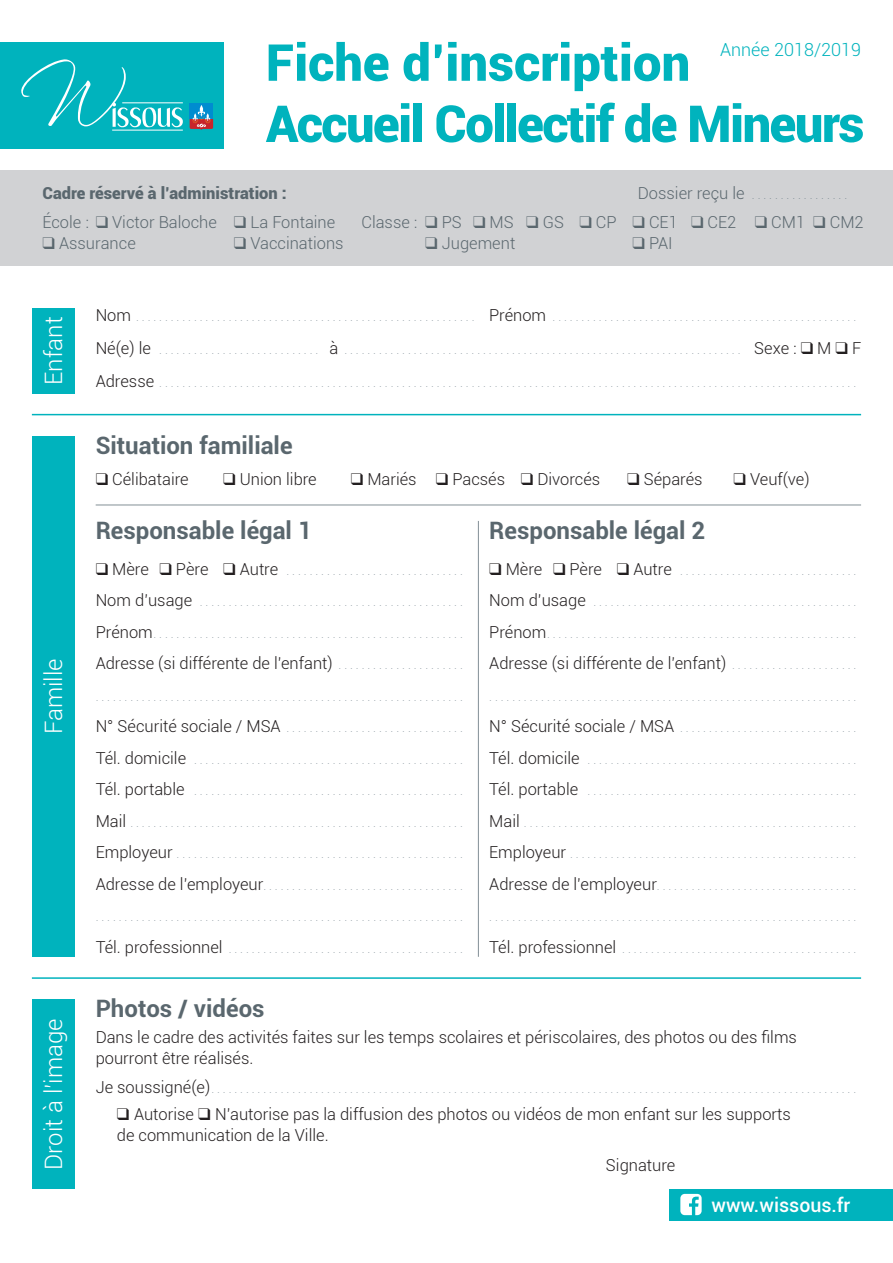
<style>
.page{position:relative;width:893px;height:1263px;background:#fff}
.page>*{position:absolute;margin:0;border:0;box-sizing:border-box;transform-origin:0 0}
.t1{font:900 51px/61.2px "Roboto";letter-spacing:-.03em;color:#00b3bd}
.Sous_titre{font:700 24px "Roboto";color:#5a676e}
.Chapitre{font:300 24px "Roboto";color:#fff}
.t2{font:500 19.5px "Roboto";color:#fff}
.t3{font:300 18px "Roboto";color:#00b3bd}
.Texte{font:300 16.5px/21px "Roboto";color:#231f20}
.t4{font:300 16.5px "Roboto";color:#5a676e}
.t5{font:900 16.5px "Roboto";color:#5a676e}
.Texte-2{font:300 12px "Roboto";color:#99a4ab}
.t6{font:300 12px "Roboto";color:#849198}
.s1{font-size:16.5px;color:#5a676e}
.s2{font-size:16.5px;color:#231f20}
.s3{color:#231f20}
.s4{font-size:12px;color:#99a4ab}
</style>
<div class="page">
<div style="left:0;top:170px;width:893px;height:96px;background:#d1d2d4"></div>
<div style="left:670px;top:1188px;width:223px;height:32px;background:#00b3bd"></div>
<svg style="left:680px;top:1194px;width:22px;height:21px"></svg>
<div style="left:0;top:43px;width:223px;height:106px;background:#00b3bd"></div>
<div style="left:190px;top:103px;width:23px;height:16px;background:#008cd0"></div>
<svg style="left:189px;top:105px;width:24px;height:25px"></svg>
<svg style="left:21px;top:59px;width:162px;height:68px"></svg>
<hr style="left:122px;top:103px;width:61px;height:1px;background:#fff">
<hr style="left:112px;top:130px;width:71px;height:1px;background:#fff">
<div style="left:32px;top:308px;width:42px;height:85px;background:#00b3bd"></div>
<hr style="left:32px;top:414px;width:829px;height:1px;background:#00b3bd">
<hr style="left:32px;top:977px;width:829px;height:2px;background:#00b3bd">
<hr style="left:96px;top:505px;width:765px;height:1px;background:#828f96">
<hr style="left:478px;top:521px;width:1px;height:436px;background:#828f96">
<div style="left:32px;top:436px;width:42px;height:521px;background:#00b3bd"></div>
<div style="left:32px;top:999px;width:42px;height:189px;background:#00b3bd"></div>
<p class="t1" style="left:266px;top:30px;width:600px">Fiche d’inscription<br>Accueil Collectif de Mineurs</p>
<p class="t3" style="left:720px;top:37px;width:142px">Année 2018/2019</p>
<p class="t5" style="left:43px;top:181px;width:246px">Cadre réservé à l’administration :</p>
<p class="t6" style="left:638px;top:186px;width:211px"><span class="s1">Dossier reçu le</span> . . . . . . . . . . . . . . . . .</p>
<p class="t4" style="left:43px;top:211px;width:294px">École : ❑ Victor Baloche ❑ La Fontaine</p>
<p class="t4" style="left:361px;top:211px;width:504px">Classe : ❑ PS ❑ MS ❑ GS ❑ CP ❑ CE1 ❑ CE2 ❑ CM1 ❑ CM2</p>
<p class="t4" style="left:43px;top:232px;width:95px">❑ Assurance</p>
<p class="t4" style="left:234px;top:232px;width:111px">❑ Vaccinations</p>
<p class="t4" style="left:425px;top:232px;width:92px">❑ Jugement</p>
<p class="t4" style="left:632px;top:232px;width:42px">❑ PAI</p>
<p class="Chapitre" style="left:37px;top:385px;width:70px;rotate:-90deg">Enfant</p>
<p class="Chapitre" style="left:37px;top:734px;width:77px;rotate:-90deg">Famille</p>
<p class="Chapitre" style="left:37px;top:1170px;width:153px;rotate:-90deg">Droit à l’image</p>
<p class="Texte-2" style="left:96px;top:309px;width:762px"><span class="s2">Nom</span> . . . . . . . . . . . . . . . . . . . . . . . . . . . . . . . . . . . . . . . . . . . . . . . . . . . . . . . . . . . <span class="s2">Prénom</span> . . . . . . . . . . . . . . . . . . . . . . . . . . . . . . . . . . . . . . . . . . . . . . . . . . . . .</p>
<p class="Texte-2" style="left:96px;top:342px;width:767px"><span class="s2">Né(e) le</span> . . . . . . . . . . . . . . . . . . . . . . . . . . . <span class="s2">à</span> . . . . . . . . . . . . . . . . . . . . . . . . . . . . . . . . . . . . . . . . . . . . . . . . . . . . . . . . . . . . . . . . . . . . . <span class="s2">Sexe :</span> <span class="s3">❑</span> <span class="s2">M</span> <span class="s3">❑</span> <span class="s2">F</span></p>
<p class="Texte-2" style="left:96px;top:375px;width:762px"><span class="s2">Adresse</span> . . . . . . . . . . . . . . . . . . . . . . . . . . . . . . . . . . . . . . . . . . . . . . . . . . . . . . . . . . . . . . . . . . . . . . . . . . . . . . . . . . . . . . . . . . . . . . . . . . . . . . . . . . . . . . . . . . . . . . . . .</p>
<p class="Sous_titre" style="left:96px;top:428px;width:198px">Situation familiale</p>
<p class="Texte" style="left:96px;top:468px;width:95px">❑ Célibataire</p>
<p class="Texte" style="left:223px;top:468px;width:95px">❑ Union libre</p>
<p class="Texte" style="left:351px;top:468px;width:251px">❑ Mariés ❑ Pacsés ❑ Divorcés</p>
<p class="Texte" style="left:627px;top:468px;width:77px">❑ Séparés</p>
<p class="Texte" style="left:733px;top:468px;width:78px">❑ Veuf(ve)</p>
<p class="Sous_titre" style="left:96px;top:513px;width:218px">Responsable légal 1</p>
<p class="Texte-2" style="left:96px;top:562px;width:369px"><span class="s3">❑</span> <span class="s2">Mère</span> <span class="s3">❑</span> <span class="s2">Père</span> <span class="s3">❑</span> <span class="s2">Autre</span> . . . . . . . . . . . . . . . . . . . . . . . . . . . . . . .</p>
<p class="Texte-2" style="left:96px;top:594px;width:363px"><span class="s2">Nom d’usage</span> . . . . . . . . . . . . . . . . . . . . . . . . . . . . . . . . . . . . . . . . . . . . .</p>
<p class="Texte-2" style="left:96px;top:625px;width:363px"><span class="s2">Prénom</span> . . . . . . . . . . . . . . . . . . . . . . . . . . . . . . . . . . . . . . . . . . . . . . . . . . . . .</p>
<p class="Texte" style="left:96px;top:652px;width:363px">Adresse (si différente de l’enfant) <span class="s4">. . . . . . . . . . . . . . . . . . . . .</span></p>
<p class="Texte-2" style="left:96px;top:688px;width:367px">................................................................</p>
<p class="Texte-2" style="left:96px;top:720px;width:363px"><span class="s2">N° Sécurité sociale / MSA</span> . . . . . . . . . . . . . . . . . . . . . . . . . . . . . .</p>
<p class="Texte-2" style="left:96px;top:751px;width:363px"><span class="s2">Tél. domicile</span> . . . . . . . . . . . . . . . . . . . . . . . . . . . . . . . . . . . . . . . . . . . . . .</p>
<p class="Texte-2" style="left:96px;top:783px;width:363px"><span class="s2">Tél. portable</span> . . . . . . . . . . . . . . . . . . . . . . . . . . . . . . . . . . . . . . . . . . . . . .</p>
<p class="Texte-2" style="left:96px;top:814px;width:363px"><span class="s2">Mail</span> . . . . . . . . . . . . . . . . . . . . . . . . . . . . . . . . . . . . . . . . . . . . . . . . . . . . . . . . .</p>
<p class="Texte-2" style="left:96px;top:846px;width:367px"><span class="s2">Employeur</span> ..................................................</p>
<p class="Texte-2" style="left:96px;top:877px;width:363px"><span class="s2">Adresse de l’employeur</span> . . . . . . . . . . . . . . . . . . . . . . . . . . . . . . . . . .</p>
<p class="Texte-2" style="left:96px;top:909px;width:367px">................................................................</p>
<p class="Texte-2" style="left:96px;top:940px;width:363px"><span class="s2">Tél. professionnel</span> . . . . . . . . . . . . . . . . . . . . . . . . . . . . . . . . . . . . . . . .</p>
<p class="Sous_titre" style="left:489px;top:513px;width:218px">Responsable légal 2</p>
<p class="Texte-2" style="left:489px;top:562px;width:369px"><span class="s3">❑</span> <span class="s2">Mère</span> <span class="s3">❑</span> <span class="s2">Père</span> <span class="s3">❑</span> <span class="s2">Autre</span> . . . . . . . . . . . . . . . . . . . . . . . . . . . . . . .</p>
<p class="Texte-2" style="left:489px;top:594px;width:363px"><span class="s2">Nom d’usage</span> . . . . . . . . . . . . . . . . . . . . . . . . . . . . . . . . . . . . . . . . . . . . .</p>
<p class="Texte-2" style="left:489px;top:625px;width:363px"><span class="s2">Prénom</span> . . . . . . . . . . . . . . . . . . . . . . . . . . . . . . . . . . . . . . . . . . . . . . . . . . . . .</p>
<p class="Texte" style="left:489px;top:652px;width:363px">Adresse (si différente de l’enfant) <span class="s4">. . . . . . . . . . . . . . . . . . . . .</span></p>
<p class="Texte-2" style="left:489px;top:688px;width:367px">................................................................</p>
<p class="Texte-2" style="left:489px;top:720px;width:363px"><span class="s2">N° Sécurité sociale / MSA</span> . . . . . . . . . . . . . . . . . . . . . . . . . . . . . .</p>
<p class="Texte-2" style="left:489px;top:751px;width:363px"><span class="s2">Tél. domicile</span> . . . . . . . . . . . . . . . . . . . . . . . . . . . . . . . . . . . . . . . . . . . . . .</p>
<p class="Texte-2" style="left:489px;top:783px;width:363px"><span class="s2">Tél. portable</span> . . . . . . . . . . . . . . . . . . . . . . . . . . . . . . . . . . . . . . . . . . . . . .</p>
<p class="Texte-2" style="left:489px;top:814px;width:363px"><span class="s2">Mail</span> . . . . . . . . . . . . . . . . . . . . . . . . . . . . . . . . . . . . . . . . . . . . . . . . . . . . . . . . .</p>
<p class="Texte-2" style="left:489px;top:846px;width:367px"><span class="s2">Employeur</span> ..................................................</p>
<p class="Texte-2" style="left:489px;top:877px;width:363px"><span class="s2">Adresse de l’employeur</span> . . . . . . . . . . . . . . . . . . . . . . . . . . . . . . . . . .</p>
<p class="Texte-2" style="left:489px;top:909px;width:367px">................................................................</p>
<p class="Texte-2" style="left:489px;top:940px;width:363px"><span class="s2">Tél. professionnel</span> . . . . . . . . . . . . . . . . . . . . . . . . . . . . . . . . . . . . . . . .</p>
<p class="Sous_titre" style="left:96px;top:992px;width:170px">Photos / vidéos</p>
<p class="Texte" style="left:96px;top:1026px;width:703px">Dans le cadre des activités faites sur les temps scolaires et périscolaires, des photos ou des films pourront être réalisés.</p>
<p class="Texte-2" style="left:96px;top:1080px;width:762px"><span class="s2">Je soussigné(e)</span> . . . . . . . . . . . . . . . . . . . . . . . . . . . . . . . . . . . . . . . . . . . . . . . . . . . . . . . . . . . . . . . . . . . . . . . . . . . . . . . . . . . . . . . . . . . . . . . . . . . . . . . . . . . . . . . .</p>
<p class="Texte" style="left:117px;top:1103px;width:675px">❑ Autorise ❑ N’autorise pas la diffusion des photos ou vidéos de mon enfant sur les supports de communication de la Ville.</p>
<p class="Texte" style="left:606px;top:1154px;width:71px">Signature</p>
<p class="t2" style="left:711px;top:1191px;width:140px">www.wissous.fr</p>
</div>
